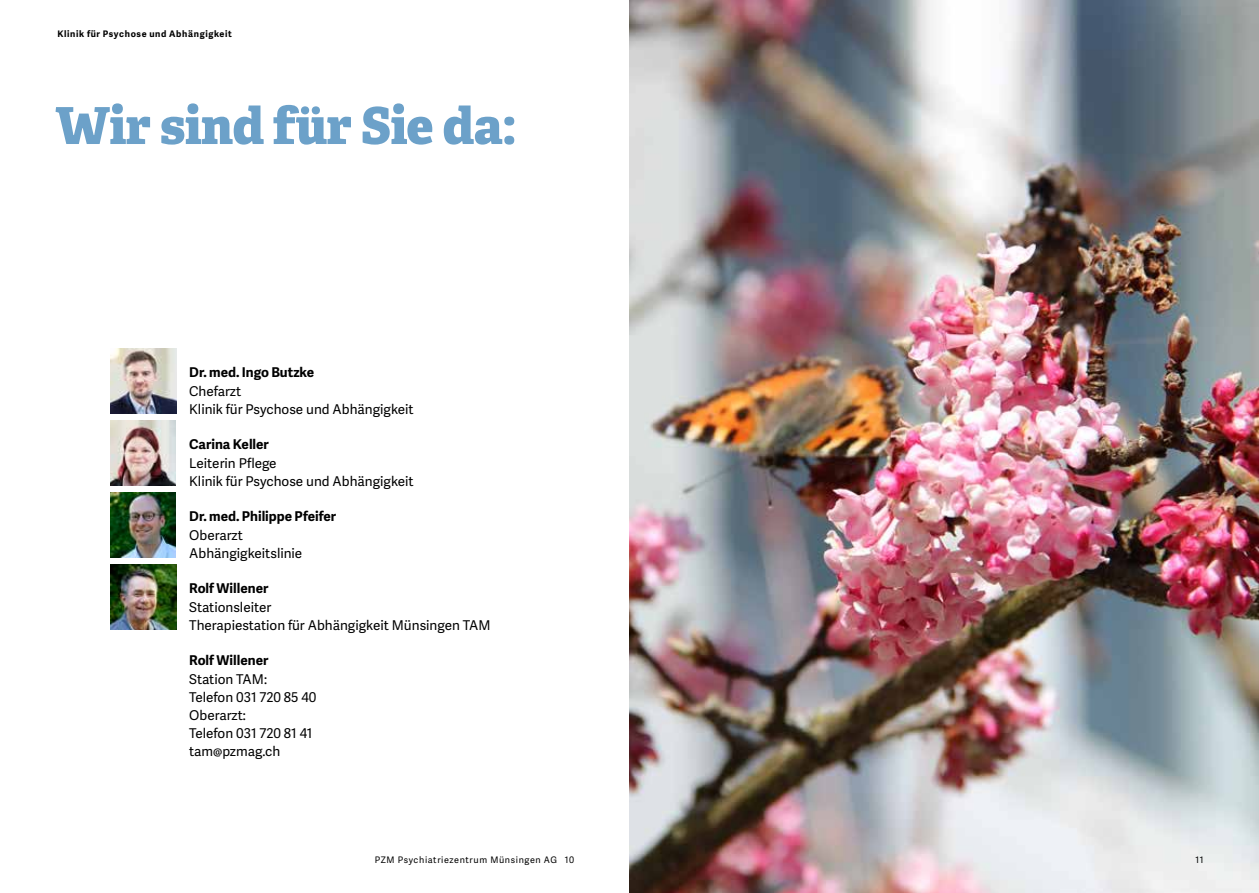
<style>
.page{position:relative;width:1259px;height:893px;background:#fff}
.page>*{position:absolute;margin:0;border:0;box-sizing:border-box;transform-origin:0 0}
.t1{font:800 51px "Adelle";letter-spacing:-.01em;color:#6ca1c9}
.t2{font:13.5px/18px "Adelle Sans";color:#000}
.t3{font:700 13.5px "Adelle Sans";color:#000}
.t4{font:9px "Adelle Sans";letter-spacing:.07em;color:#000}
.t5{font:700 9px "Adelle Sans";letter-spacing:.07em;color:#000}
</style>
<div class="page">
<img style="left:111px;top:348px;width:65px;height:65px">
<img style="left:111px;top:564px;width:65px;height:66px">
<img style="left:111px;top:493px;width:65px;height:65px">
<img style="left:111px;top:421px;width:65px;height:65px">
<img style="left:629px;top:0;width:630px;height:893px">
<p class="t5" style="left:57px;top:27px;width:176px">Klinik für Psychose und Abhängigkeit</p>
<h1 class="t1" style="left:55px;top:93px;width:463px">Wir sind für Sie da:</h1>
<p class="t3" style="left:189px;top:362px;width:127px">Dr. med. Ingo Butzke</p>
<p class="t2" style="left:189px;top:382px;width:226px">Chefarzt<br>Klinik für Psychose und Abhängigkeit</p>
<p class="t3" style="left:189px;top:434px;width:81px">Carina Keller</p>
<p class="t2" style="left:189px;top:454px;width:226px">Leiterin Pflege<br>Klinik für Psychose und Abhängigkeit</p>
<p class="t3" style="left:189px;top:506px;width:148px">Dr. med. Philippe Pfeifer</p>
<p class="t2" style="left:189px;top:526px;width:115px">Oberarzt<br>Abhängigkeitslinie</p>
<p class="t3" style="left:189px;top:578px;width:81px">Rolf Willener</p>
<p class="t2" style="left:189px;top:598px;width:303px">Stationsleiter<br>Therapiestation für Abhängigkeit Münsingen TAM</p>
<p class="t3" style="left:189px;top:650px;width:81px">Rolf Willener</p>
<p class="t2" style="left:189px;top:670px;width:129px">Station TAM:<br>Telefon 031 720 85 40<br>Oberarzt:<br>Telefon 031 720 81 41 tam@pzmag.ch</p>
<p class="t4" style="left:375px;top:854px;width:201px">PZM Psychiatriezentrum Münsingen AG 10</p>
<p class="t4" style="left:1195px;top:854px;width:10px">11</p>
</div>
